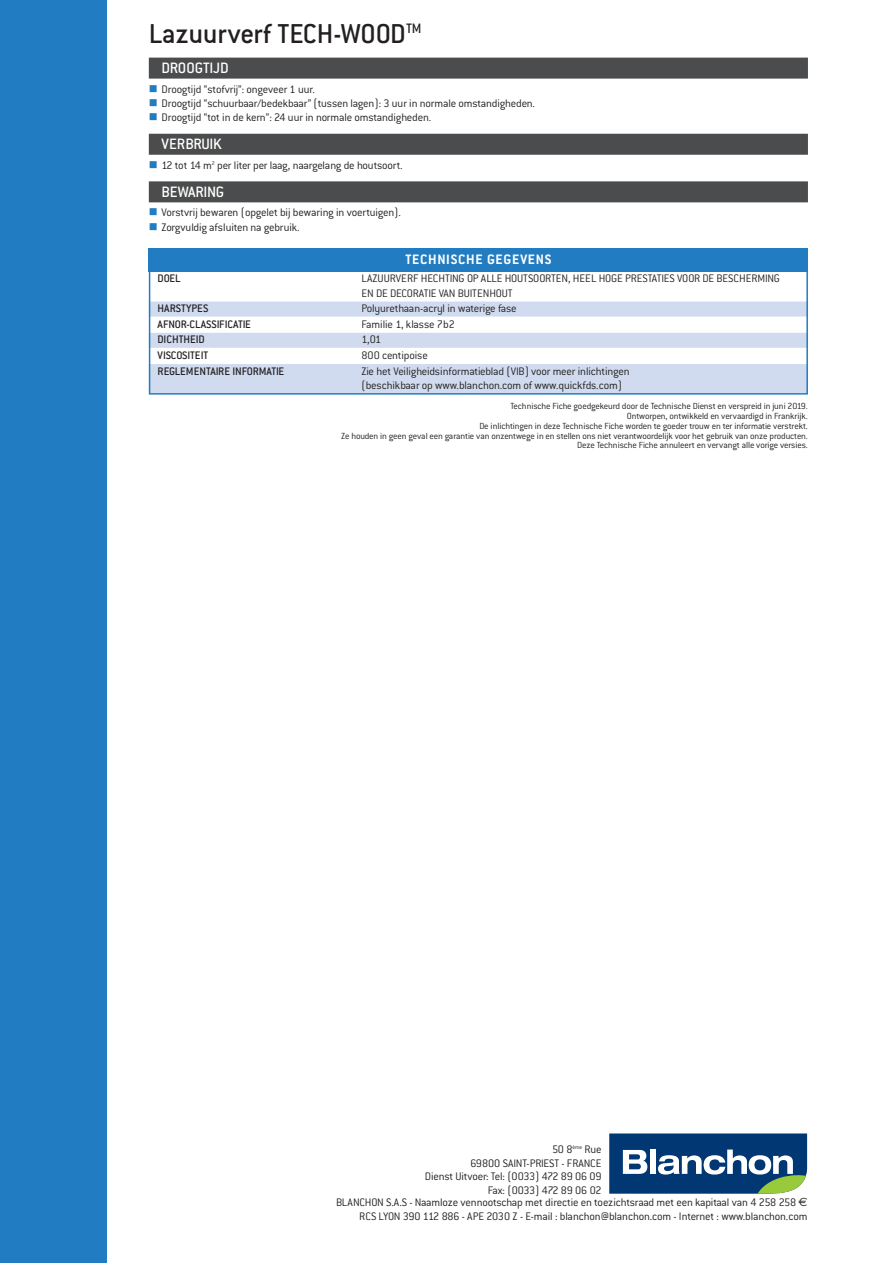
<style>
.page{position:relative;width:893px;height:1263px;background:#fff}
.page>*{position:absolute;margin:0;border:0;box-sizing:border-box;transform-origin:0 0}
.t1{font:500 30px "Conduit ITC";color:#231f20}
.t2{font:500 16.5px "Conduit ITC";letter-spacing:-.015em;color:#fff}
.t3{font:700 15px "Conduit ITC";letter-spacing:.05em;color:#fff}
.t4{font:300 12px/14.2px "Conduit ITC";letter-spacing:-.015em;color:#231f20}
.t5{font:500 12px "Conduit ITC";color:#231f20}
.t6{font:300 9.75px/9.8px "Conduit ITC";letter-spacing:-.015em;color:#231f20;text-align:right}
.s1{font-family:"Euro Sans";font-weight:400}
</style>
<div class="page">
<div style="left:0;top:0;width:106px;height:1263px;background:#227cc1"></div>
<svg style="left:609px;top:1133px;width:198px;height:61px"></svg>
<div style="left:149px;top:248px;width:659px;height:23px;background:#227cc1"></div>
<div style="left:149px;top:301px;width:659px;height:15px;background:#d0dbef"></div>
<div style="left:149px;top:333px;width:659px;height:15px;background:#d0dbef"></div>
<div style="left:149px;top:364px;width:659px;height:15px;background:#d0dbef"></div>
<div style="left:149px;top:378px;width:659px;height:15px;background:#d0dbef"></div>
<div style="left:149px;top:248px;width:659px;height:147px;border:2px solid #227cc1"></div>
<div style="left:149px;top:58px;width:659px;height:21px;background:#4b4c4d"></div>
<div style="left:149px;top:134px;width:659px;height:21px;background:#4b4c4d"></div>
<div style="left:149px;top:181px;width:659px;height:21px;background:#4b4c4d"></div>
<h1 class="t1" style="left:149px;top:24px;width:274px">Lazuurverf TECH-WOOD<sup>TM</sup></h1>
<h2 class="t2" style="left:162px;top:63px;width:69px">DROOGTIJD</h2>
<p class="t4" style="left:162px;top:83px;width:375px">Droogtijd “stofvrij”: ongeveer 1 uur.<br>Droogtijd “schuurbaar/bedekbaar” (tussen lagen): 3 uur in normale omstandigheden.<br>Droogtijd “tot in de kern”: 24 uur in normale omstandigheden.</p>
<h2 class="t2" style="left:162px;top:139px;width:62px">VERBRUIK</h2>
<p class="t4" style="left:162px;top:159px;width:243px">12 tot 14 m<sup>2</sup> per liter per laag, naargelang de houtsoort.</p>
<h2 class="t2" style="left:162px;top:187px;width:64px">BEWARING</h2>
<p class="t4" style="left:162px;top:207px;width:241px">Vorstvrij bewaren (opgelet bij bewaring in voertuigen).<br>Zorgvuldig afsluiten na gebruik.</p>
<p class="t3" style="left:405px;top:255px;width:148px">TECHNISCHE GEGEVENS</p>
<p class="t5" style="left:158px;top:275px;width:25px">DOEL</p>
<p class="t4" style="left:361px;top:273px;width:420px">LAZUURVERF HECHTING OP ALLE HOUTSOORTEN, HEEL HOGE PRESTATIES VOOR DE BESCHERMING<br>EN DE DECORATIE VAN BUITENHOUT</p>
<p class="t5" style="left:158px;top:305px;width:52px">HARSTYPES</p>
<p class="t4" style="left:361px;top:303px;width:157px">Polyurethaan-acryl in waterige fase</p>
<p class="t5" style="left:158px;top:320px;width:95px">AFNOR-CLASSIFICATIE</p>
<p class="t4" style="left:361px;top:318px;width:95px">Familie 1, klasse 7b2</p>
<p class="t5" style="left:158px;top:336px;width:49px">DICHTHEID</p>
<p class="t4" style="left:361px;top:334px;width:21px">1,01</p>
<p class="t5" style="left:158px;top:351px;width:52px">VISCOSITEIT</p>
<p class="t4" style="left:361px;top:349px;width:68px">800 centipoise</p>
<p class="t5" style="left:158px;top:367px;width:128px">REGLEMENTAIRE INFORMATIE</p>
<p class="t4" style="left:361px;top:365px;width:270px">Zie het Veiligheidsinformatieblad (VIB) voor meer inlichtingen (beschikbaar op www.blanchon.com of www.quickfds.com)</p>
<p class="t6" style="left:341px;top:402px;width:468px">Technische Fiche goedgekeurd door de Technische Dienst en verspreid in juni 2019.<br>Ontworpen, ontwikkeld en vervaardigd in Frankrijk.<br>De inlichtingen in deze Technische Fiche worden te goeder trouw en ter informatie verstrekt.<br>Ze houden in geen geval een garantie van onzentwege in en stellen ons niet verantwoordelijk voor het gebruik van onze producten.<br>Deze Technische Fiche annuleert en vervangt alle vorige versies.</p>
<p class="t4" style="left:552px;top:1144px;width:51px">50 8<sup>ème</sup> Rue</p>
<p class="t4" style="left:470px;top:1157px;width:133px">69800 SAINT-PRIEST - FRANCE</p>
<p class="t4" style="left:425px;top:1171px;width:178px">Dienst Uitvoer: Tel: (0033) 472 89 06 09</p>
<p class="t4" style="left:488px;top:1184px;width:115px">Fax: (0033) 472 89 06 02</p>
<p class="t4" style="left:336px;top:1196px;width:473px">BLANCHON S.A.S - Naamloze vennootschap met directie en toezichtsraad met een kapitaal van 4 258 258 <span class="s1">€</span></p>
<p class="t4" style="left:359px;top:1210px;width:450px">RCS LYON 390 112 886 - APE 2030 Z - E-mail : blanchon@blanchon.com - Internet : www.blanchon.com</p>
</div>
